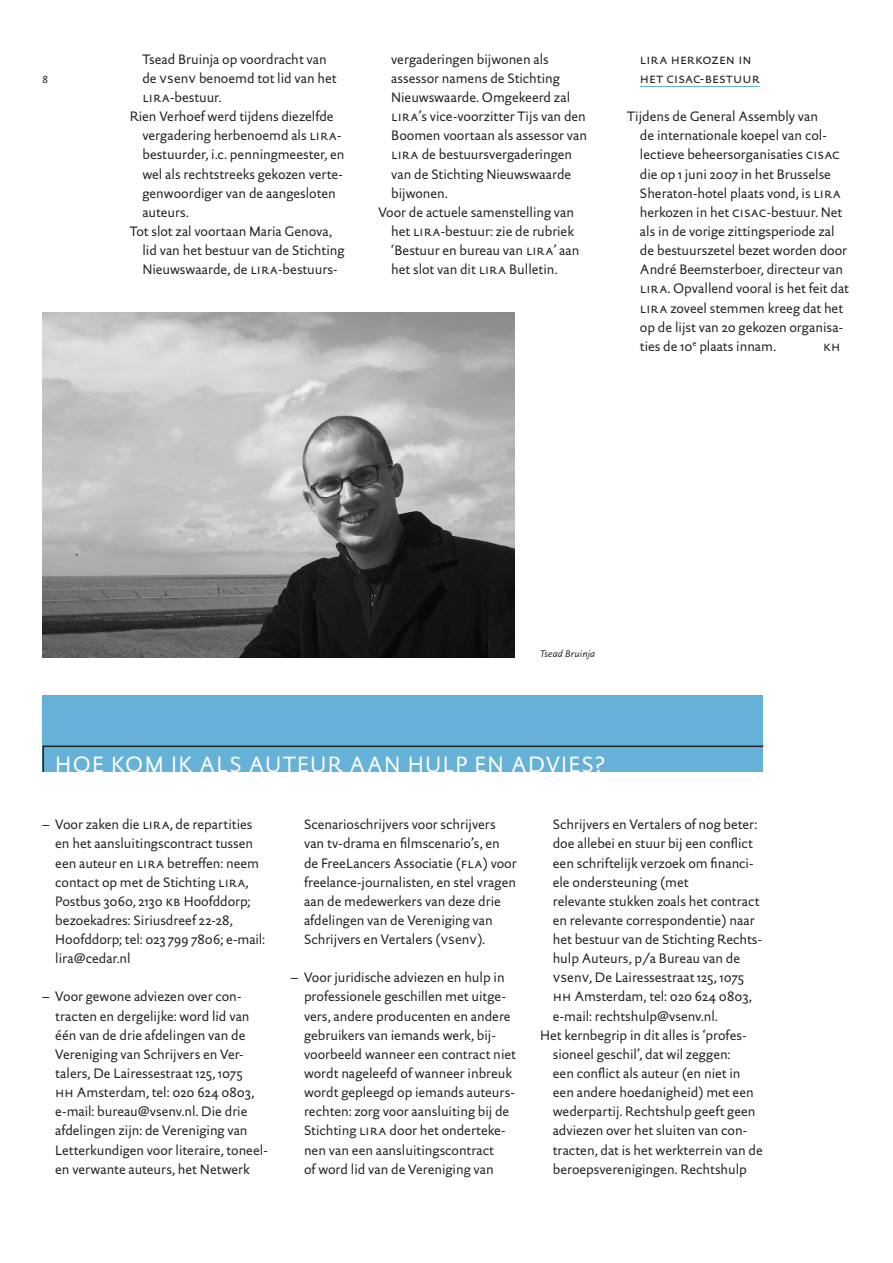
<style>
.page{position:relative;width:893px;height:1263px;background:#fff}
.page>*{position:absolute;margin:0;border:0;box-sizing:border-box;transform-origin:0 0}
.t1{font:22.5px "DTL Documenta Sans ST";letter-spacing:.07em;color:#fff}
.t2{font:13.8px/19.2px "DTL Documenta Sans ST";letter-spacing:-.005em;color:#231f20}
.t3{font:13.8px/19.2px "DTL Documenta Sans T Caps";letter-spacing:.005em;color:#231f20}
.t4{font:italic 9.75px "DTL Documenta Sans ST";letter-spacing:.015em;color:#231f20}
.s1{font-family:"DTL Documenta Sans T Caps"}
</style>
<div class="page">
<hr style="left:640px;top:86px;width:120px;height:1px;background:#66b1d7">
<img style="left:43px;top:313px;width:471px;height:344px">
<div style="left:43px;top:695px;width:720px;height:77px;background:#66b1d7"></div>
<hr style="left:43px;top:745px;width:720px;height:2px;background:#231f20">
<svg style="left:43px;top:747px;width:1px;height:25px"></svg>
<p class="t2" style="left:142px;top:49px;width:186px">Tsead Bruinja op voordracht van</p>
<p class="t2" style="left:142px;top:68px;width:196px">de <span class="s1">vs</span>en<span class="s1">v</span> benoemd tot lid van het</p>
<p class="t2" style="left:142px;top:88px;width:80px"><span class="s1">lira</span>-bestuur.</p>
<p class="t2" style="left:130px;top:107px;width:206px">Rien Verhoef werd tijdens diezelfde</p>
<p class="t2" style="left:142px;top:126px;width:201px">vergadering herbenoemd als <span class="s1">lira</span>-</p>
<p class="t2" style="left:142px;top:145px;width:204px">bestuurder, i.c. penningmeester, en</p>
<p class="t2" style="left:142px;top:164px;width:202px">wel als rechtstreeks gekozen verte-</p>
<p class="t2" style="left:142px;top:183px;width:195px">genwoordiger van de aangesloten</p>
<p class="t2" style="left:142px;top:202px;width:48px">auteurs.</p>
<p class="t2" style="left:130px;top:222px;width:204px">Tot slot zal voortaan Maria Genova,</p>
<p class="t2" style="left:142px;top:241px;width:204px">lid van het bestuur van de Stichting</p>
<p class="t2" style="left:142px;top:260px;width:197px">Nieuwswaarde, de <span class="s1">lira</span>-bestuurs-</p>
<p class="t2" style="left:391px;top:49px;width:159px">vergaderingen bijwonen als</p>
<p class="t2" style="left:391px;top:68px;width:170px">assessor namens de Stichting</p>
<p class="t2" style="left:391px;top:88px;width:180px">Nieuwswaarde. Omgekeerd zal</p>
<p class="t2" style="left:391px;top:107px;width:196px"><span class="s1">lira</span>’s vice-voorzitter Tijs van den</p>
<p class="t2" style="left:391px;top:126px;width:197px">Boomen voortaan als assessor van</p>
<p class="t2" style="left:391px;top:145px;width:182px"><span class="s1">lira</span> de bestuursvergaderingen</p>
<p class="t2" style="left:391px;top:164px;width:182px">van de Stichting Nieuwswaarde</p>
<p class="t2" style="left:391px;top:183px;width:58px">bijwonen.</p>
<p class="t2" style="left:378px;top:202px;width:197px">Voor de actuele samenstelling van</p>
<p class="t2" style="left:391px;top:222px;width:184px">het <span class="s1">lira</span>-bestuur: zie de rubriek</p>
<p class="t2" style="left:391px;top:241px;width:190px">‘Bestuur en bureau van <span class="s1">lira</span>’ aan</p>
<p class="t2" style="left:391px;top:260px;width:168px">het slot van dit <span class="s1">lira</span> Bulletin.</p>
<p class="t3" style="left:640px;top:49px;width:121px">lira herkozen in het cisac-bestuur</p>
<p class="t2" style="left:640px;top:107px;width:211px;text-indent:-13px">Tijdens de General Assembly van<br>de internationale koepel van col&shy;lectieve beheersorganisaties <span class="s1">cisac </span>die op 1 juni 2007 in het Brusselse Sheraton-hotel plaats vond, is <span class="s1">lira </span>herkozen in het <span class="s1">cisac</span>-bestuur. Net als in de vorige zittingsperiode zal de bestuurszetel bezet worden door André Beemsterboer, directeur van <span class="s1">lira</span>. Opvallend vooral is het feit dat <span class="s1">lira</span> zoveel stemmen kreeg dat het op de lijst van 20 gekozen organisa&shy;ties de 10<sup>e</sup> plaats innam.</p>
<p class="t3" style="left:823px;top:336px;width:18px">kh</p>
<p class="t4" style="left:540px;top:647px;width:57px">Tsead Bruinja</p>
<h1 class="t1" style="left:55px;top:750px;width:17px">hoe</h1>
<h1 class="t1" style="left:111px;top:750px;width:18px">kom</h1>
<h1 class="t1" style="left:171px;top:750px;width:196px">ik als auteur aan</h1>
<h1 class="t1" style="left:408px;top:750px;width:118px">hulp en advies</h1>
<h1 class="t1" style="left:595px;top:750px;width:11px">?</h1>
<p class="t2" style="left:55px;top:815px;width:211px;text-indent:-13px">– Voor zaken die <span class="s1">lira</span>, de repartities en het aansluitingscontract tussen een auteur en <span class="s1">lira</span> betreffen: neem contact op met de Stichting <span class="s1">lira</span>,<br>Postbus 3060, 2130 <span class="s1">kb</span> Hoofddorp; bezoekadres: Siriusdreef 22-28,<br>Hoofddorp; tel: 023 799 7806; e-mail: lira@cedar.nl</p>
<p class="t2" style="left:55px;top:987px;width:214px;text-indent:-13px">– Voor gewone adviezen over con&shy;tracten en dergelijke: word lid van één van de drie afdelingen van de Vereniging van Schrijvers en Ver&shy;talers, De Lairessestraat 125, 1075<br><span class="s1">hh</span> Amsterdam, tel: 020 624 0803, e-mail: bureau@vsenv.nl. Die drie afdelingen zijn: de Vereniging van Letterkundigen voor literaire, toneel&shy;en verwante auteurs, het Netwerk</p>
<p class="t2" style="left:304px;top:815px;width:214px">Scenario-schrijvers voor schrijvers van tv-drama en filmscenario’s, en de FreeLancers Associatie (<span class="s1">fla</span>) voor freelance-journalisten, en stel vragen aan de medewerkers van deze drie afdelingen van de Vereniging van Schrijvers en Vertalers (<span class="s1">vs</span>en<span class="s1">v</span>).</p>
<p class="t2" style="left:304px;top:968px;width:213px;text-indent:-13px">– Voor juridische adviezen en hulp in professionele geschillen met uitge&shy;vers, andere producenten en andere gebruikers van iemands werk, bij&shy;voorbeeld wanneer een contract niet wordt nageleefd of wanneer inbreuk wordt gepleegd op iemands auteurs&shy;rechten: zorg voor aansluiting bij de Stichting <span class="s1">lira</span> door het onderteke&shy;nen van een aansluitingscontract<br>of word lid van de Vereniging van</p>
<p class="t2" style="left:553px;top:815px;width:206px">Schrijvers en Vertalers of nog beter:</p>
<p class="t2" style="left:553px;top:834px;width:202px">doe allebei en stuur bij een conflict</p>
<p class="t2" style="left:553px;top:853px;width:202px">een schriftelijk verzoek om financi-</p>
<p class="t2" style="left:553px;top:872px;width:137px">ële ondersteuning (met</p>
<p class="t2" style="left:553px;top:891px;width:208px">relevante stukken zoals het contract</p>
<p class="t2" style="left:553px;top:910px;width:203px">en relevante correspondentie) naar</p>
<p class="t2" style="left:553px;top:929px;width:211px">het bestuur van de Stichting Rechts-</p>
<p class="t2" style="left:553px;top:949px;width:189px">hulp Auteurs, p/a Bureau van de</p>
<p class="t2" style="left:553px;top:968px;width:193px"><span class="s1">vs</span>en<span class="s1">v</span>, De Lairessestraat 125, 1075</p>
<p class="t2" style="left:553px;top:987px;width:201px"><span class="s1">hh</span> Amsterdam, tel: 020 624 0803,</p>
<p class="t2" style="left:553px;top:1006px;width:167px">e-mail: rechtshulp@vsenv.nl.</p>
<p class="t2" style="left:540px;top:1025px;width:208px">Het kernbegrip in dit alles is ‘profes-</p>
<p class="t2" style="left:553px;top:1044px;width:179px">sioneel geschil’, dat wil zeggen:</p>
<p class="t2" style="left:553px;top:1063px;width:189px">een conflict als auteur (en niet in</p>
<p class="t2" style="left:553px;top:1083px;width:202px">een andere hoedanigheid) met een</p>
<p class="t2" style="left:553px;top:1102px;width:204px">wederpartij. Rechtshulp geeft geen</p>
<p class="t2" style="left:553px;top:1121px;width:196px">adviezen over het sluiten van con-</p>
<p class="t2" style="left:553px;top:1140px;width:212px">tracten, dat is het werkterrein van de</p>
<p class="t2" style="left:553px;top:1159px;width:196px">beroepsverenigingen. Rechtshulp</p>
</div>
